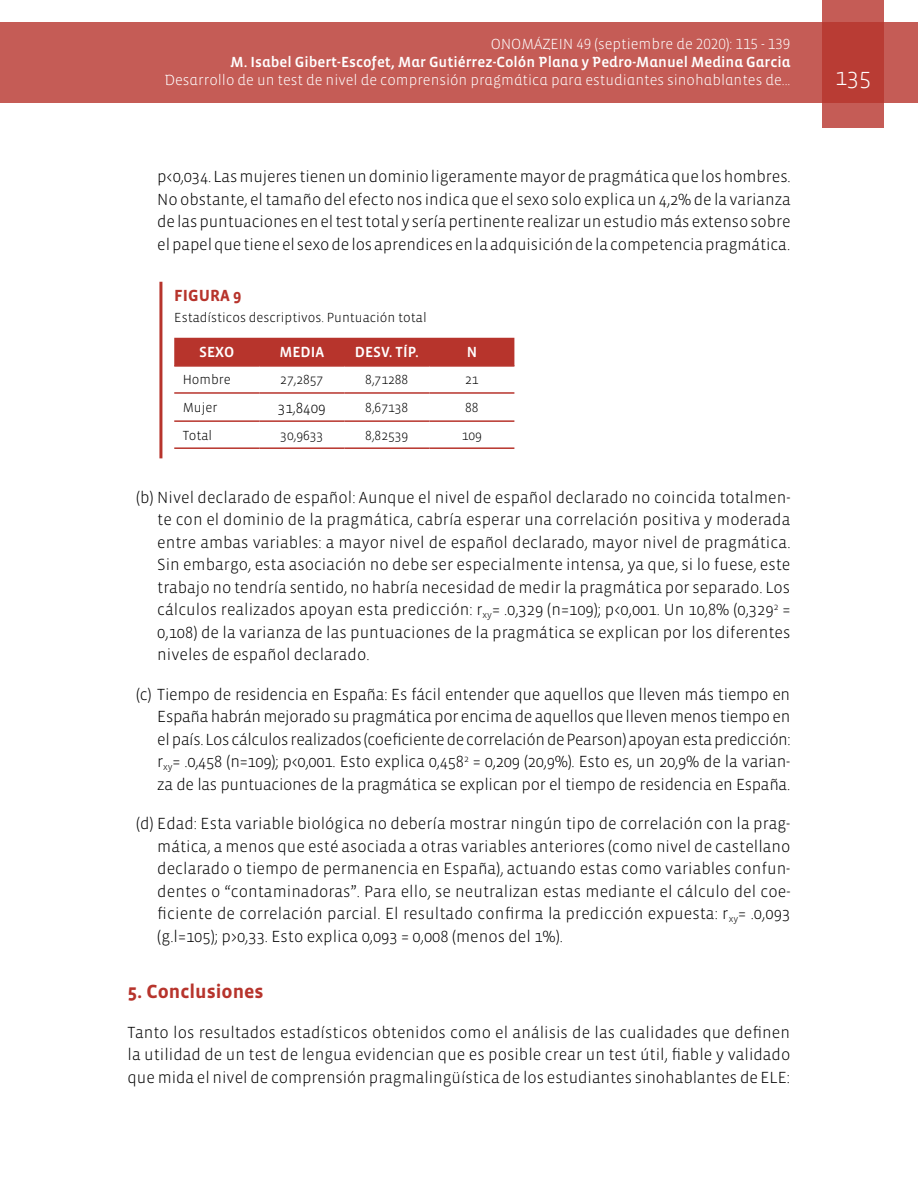
<style>
.page{position:relative;width:918px;height:1188px;background:#fff}
.page>*{position:absolute;margin:0;border:0;box-sizing:border-box;transform-origin:0 0}
.t1{font:300 24px "Vista Sans";color:#fff}
.t2{font:700 19.5px "Vista Sans";color:#b7342c}
.t3{font:300 16.5px/22.5px "Vista Sans";letter-spacing:-.005em;color:#000;text-align:justify}
.t4{font:700 16.5px "Vista Sans";color:#b7342c}
.t5{font:300 15px "Vista Sans Alt";color:#fff}
.t6{font:15px "Vista Sans Alt Med";color:#fff}
.t7{font:15px "Vista Sans Med";color:#fff}
.t8{font:300 15px "Vista Sans";color:#000}
.t9{font:300 13.5px "Vista Sans";color:#000}
</style>
<div class="page">
<div style="left:0;top:23px;width:918px;height:80px;background:#c55c56"></div>
<svg style="left:822px;top:0;width:62px;height:128px;background:#bd4740"></svg>
<hr style="left:159px;top:282px;width:3px;height:176px;background:#b7342c">
<div style="left:174px;top:338px;width:340px;height:27px;background:#b7342c"></div>
<hr style="left:174px;top:365px;width:85px;height:2px;background:#b7342c">
<hr style="left:259px;top:365px;width:85px;height:2px;background:#b7342c">
<hr style="left:344px;top:365px;width:85px;height:2px;background:#b7342c">
<hr style="left:429px;top:365px;width:85px;height:2px;background:#b7342c">
<hr style="left:174px;top:392px;width:85px;height:2px;background:#b7342c">
<hr style="left:259px;top:392px;width:85px;height:2px;background:#b7342c">
<hr style="left:344px;top:392px;width:85px;height:2px;background:#b7342c">
<hr style="left:429px;top:392px;width:85px;height:2px;background:#b7342c">
<hr style="left:174px;top:420px;width:85px;height:2px;background:#b7342c">
<hr style="left:259px;top:420px;width:85px;height:2px;background:#b7342c">
<hr style="left:344px;top:420px;width:85px;height:2px;background:#b7342c">
<hr style="left:429px;top:420px;width:85px;height:2px;background:#b7342c">
<hr style="left:174px;top:447px;width:85px;height:2px;background:#b7342c">
<hr style="left:259px;top:447px;width:85px;height:2px;background:#b7342c">
<hr style="left:344px;top:447px;width:85px;height:2px;background:#b7342c">
<hr style="left:429px;top:447px;width:85px;height:2px;background:#b7342c">
<p class="t5" style="left:491px;top:37px;width:301px">ONOMÁZEIN 49 (septiembre de 2020): 115 - 139</p>
<p class="t6" style="left:231px;top:55px;width:561px">M. Isabel Gibert-Escofet, Mar Gutiérrez-Colón Plana y Pedro-Manuel Medina Garcia</p>
<p class="t5" style="left:164px;top:73px;width:627px">Desarrollo de un test de nivel de comprensión pragmática para estudiantes sinohablantes de...</p>
<h1 class="t1" style="left:835px;top:65px;width:37px">135</h1>
<p class="t3" style="left:157px;top:166px;width:635px">p&lt;0,034. Las mujeres tienen un dominio ligeramente mayor de pragmática que los hombres.<br>No obstante, el tamaño del efecto nos indica que el sexo solo explica un 4,2% de la varianza de las puntuaciones en el test total y sería pertinente realizar un estudio más extenso sobre el papel que tiene el sexo de los aprendices en la adquisición de la competencia pragmática.</p>
<p class="t4" style="left:174px;top:287px;width:69px">FIGURA 9</p>
<p class="t9" style="left:174px;top:310px;width:254px">Estadísticos descriptivos. Puntuación total</p>
<p class="t7" style="left:199px;top:345px;width:37px">SEXO</p>
<p class="t7" style="left:279px;top:345px;width:46px">MEDIA</p>
<p class="t7" style="left:355px;top:345px;width:65px">DESV. TÍP.</p>
<p class="t7" style="left:467px;top:345px;width:12px">N</p>
<p class="t9" style="left:183px;top:373px;width:50px">Hombre</p>
<p class="t9" style="left:280px;top:373px;width:45px">27,2857</p>
<p class="t9" style="left:365px;top:373px;width:45px">8,71288</p>
<p class="t9" style="left:465px;top:373px;width:15px">21</p>
<p class="t9" style="left:183px;top:400px;width:36px">Mujer</p>
<p class="t8" style="left:278px;top:400px;width:49px">31,8409</p>
<p class="t9" style="left:365px;top:400px;width:45px">8,67138</p>
<p class="t9" style="left:465px;top:400px;width:15px">88</p>
<p class="t9" style="left:183px;top:428px;width:31px">Total</p>
<p class="t9" style="left:280px;top:428px;width:45px">30,9633</p>
<p class="t9" style="left:365px;top:428px;width:45px">8,82539</p>
<p class="t9" style="left:462px;top:428px;width:22px">109</p>
<p class="t3" style="left:157px;top:486px;width:635px;text-indent:-21px">(b) Nivel declarado de español: Aunque el nivel de español declarado no coincida totalmen&shy;te con el dominio de la pragmática, cabría esperar una correlación positiva y moderada entre ambas variables: a mayor nivel de español declarado, mayor nivel de pragmática.<br>Sin embargo, esta asociación no debe ser especialmente intensa, ya que, si lo fuese, este trabajo no tendría sentido, no habría necesidad de medir la pragmática por separado. Los cálculos realizados apoyan esta predicción: r<sub>xy</sub>= .0,329 (n=109); p&lt;0,001. Un 10,8% (0,329<sup>2</sup> = 0,108) de la varianza de las puntuaciones de la pragmática se explican por los diferentes niveles de español declarado.</p>
<p class="t3" style="left:157px;top:683px;width:635px;text-indent:-21px">(c) Tiempo de residencia en España: Es fácil entender que aquellos que lleven más tiempo en España habrán mejorado su pragmática por encima de aquellos que lleven menos tiempo en el país. Los cálculos realizados (coeficiente de correlación de Pearson) apoyan esta predicción: r<sub>xy</sub>= .0,458 (n=109); p&lt;0,001. Esto explica 0,458<sup>2</sup> = 0,209 (20,9%). Esto es, un 20,9% de la varian&shy;za de las puntuaciones de la pragmática se explican por el tiempo de residencia en España.</p>
<p class="t3" style="left:157px;top:813px;width:635px;text-indent:-21px">(d) Edad: Esta variable biológica no debería mostrar ningún tipo de correlación con la prag&shy;mática, a menos que esté asociada a otras variables anteriores (como nivel de castellano declarado o tiempo de permanencia en España), actuando estas como variables confun&shy;dentes o “contaminadoras”. Para ello, se neutralizan estas mediante el cálculo del coe&shy;ficiente de correlación parcial. El resultado confirma la predicción expuesta: r<sub>xy</sub>= .0,093 (g.l=105); p&gt;0,33. Esto explica 0,093 = 0,008 (menos del 1%).</p>
<p class="t2" style="left:128px;top:982px;width:138px">5. Conclusiones</p>
<p class="t3" style="left:128px;top:1021px;width:664px">Tanto los resultados estadísticos obtenidos como el análisis de las cualidades que definen la utilidad de un test de lengua evidencian que es posible crear un test útil, fiable y validado que mida el nivel de comprensión pragmalingüística de los estudiantes sinohablantes de ELE:</p>
</div>
